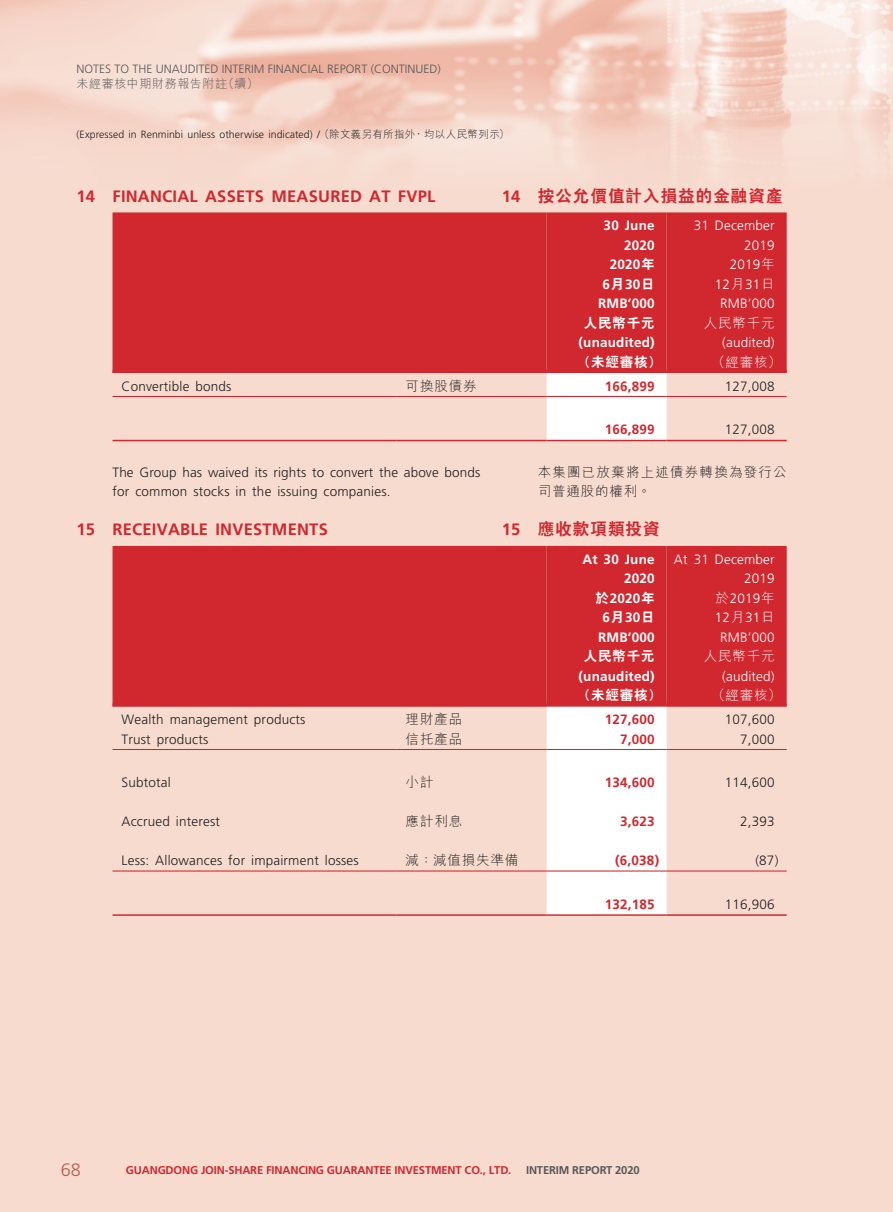
<style>
.page{position:relative;width:893px;height:1212px;background:#f7dbcf}
.page>*{position:absolute;margin:0;border:0;box-sizing:border-box;transform-origin:0 0}
.t1{font:300 18px "Frutiger LT Std";color:#b55b4a}
._03_H1{font:700 16.5px "Frutiger LT Std";letter-spacing:.015em;color:#d1282f}
._03_H1-2{font:800 16.5px "C Hei 2 HK";letter-spacing:.065em;color:#d1282f}
._15_Table_Stub{font:300 13.5px "Frutiger LT Std";letter-spacing:.015em;color:#231f20}
._01_Body_Text{font:300 13.5px/19.5px "Frutiger LT Std";letter-spacing:.015em;color:#fff;text-align:right}
._12___P2{font:300 13.5px/19.5px "Frutiger LT Std";letter-spacing:.005em;color:#231f20}
._01_Body_Text-2{font:700 13.5px/19.5px "Frutiger LT Std";letter-spacing:.015em;color:#fff;text-align:right}
._01_Body_Text-3{font:700 13.5px "Frutiger LT Std";letter-spacing:.015em;color:#d1282f}
._01_Body_Text-4{font:300 13.5px "Frutiger LT Std";letter-spacing:.015em;color:#231f20}
._15_Table_Stub-2{font:300 13.5px "M Hei HK";letter-spacing:.065em;color:#231f20}
._12___P2-2{font:300 13.5px/19.5px "M Hei HK";letter-spacing:.09em;color:#231f20}
._01_Body_Text-5{font:800 13.5px "C Hei 2 HK";letter-spacing:.065em;color:#fff}
._01_Body_Text-6{font:300 13.5px "M Hei HK";letter-spacing:.065em;color:#fff}
.t2{font:300 12px "Frutiger LT Std";color:#57585a}
.t3{font:300 12px "M Hei HK";letter-spacing:.05em;color:#57585a}
.t4{font:700 11.25px "Frutiger LT Std";letter-spacing:-.015em;color:#d1282f}
.t5{font:700 11.25px "Frutiger LT Std";letter-spacing:-.015em;color:#57585a}
.t6{font:300 10.5px "Frutiger LT Std";letter-spacing:.005em;color:#231f20}
.s1{font-family:"M Hei HK"}
.s2{font-family:"Frutiger LT Std";font-weight:700}
.s3{font-family:"C Hei 2 HK";font-weight:800}
</style>
<div class="page">
<img style="left:0;top:0;width:893px;height:164px">
<div style="left:113px;top:212px;width:674px;height:158px;background:#d1282f"></div>
<svg style="left:547px;top:212px;width:120px;height:228px;background:#de676c"></svg>
<hr style="left:113px;top:370px;width:284px;height:3px;background:#d1282f">
<hr style="left:397px;top:370px;width:150px;height:3px;background:#d1282f">
<hr style="left:547px;top:370px;width:120px;height:3px;background:#d1282f">
<hr style="left:667px;top:370px;width:120px;height:3px;background:#d1282f">
<hr style="left:113px;top:396px;width:284px;height:1px;background:#d1282f">
<hr style="left:397px;top:396px;width:150px;height:1px;background:#d1282f">
<hr style="left:547px;top:396px;width:120px;height:1px;background:#d1282f">
<hr style="left:667px;top:396px;width:120px;height:1px;background:#d1282f">
<hr style="left:113px;top:440px;width:284px;height:1px;background:#d1282f">
<hr style="left:397px;top:440px;width:150px;height:1px;background:#d1282f">
<hr style="left:547px;top:440px;width:120px;height:1px;background:#d1282f">
<hr style="left:667px;top:440px;width:120px;height:1px;background:#d1282f">
<div style="left:113px;top:546px;width:674px;height:157px;background:#d1282f"></div>
<svg style="left:547px;top:546px;width:120px;height:368px;background:#eaa1a4"></svg>
<hr style="left:113px;top:703px;width:284px;height:3px;background:#d1282f">
<hr style="left:397px;top:703px;width:150px;height:3px;background:#d1282f">
<hr style="left:547px;top:703px;width:120px;height:3px;background:#d1282f">
<hr style="left:667px;top:703px;width:120px;height:3px;background:#d1282f">
<hr style="left:113px;top:749px;width:284px;height:1px;background:#d1282f">
<hr style="left:397px;top:749px;width:150px;height:1px;background:#d1282f">
<hr style="left:547px;top:749px;width:120px;height:1px;background:#d1282f">
<hr style="left:667px;top:749px;width:120px;height:1px;background:#d1282f">
<hr style="left:113px;top:870px;width:284px;height:1px;background:#d1282f">
<hr style="left:397px;top:870px;width:150px;height:1px;background:#d1282f">
<hr style="left:547px;top:870px;width:120px;height:1px;background:#d1282f">
<hr style="left:667px;top:870px;width:120px;height:1px;background:#d1282f">
<hr style="left:113px;top:914px;width:284px;height:2px;background:#d1282f">
<hr style="left:397px;top:914px;width:150px;height:2px;background:#d1282f">
<hr style="left:547px;top:914px;width:120px;height:2px;background:#d1282f">
<hr style="left:667px;top:914px;width:120px;height:2px;background:#d1282f">
<p class="t2" style="left:77px;top:62px;width:366px">NOTES TO THE UNAUDITED INTERIM FINANCIAL REPORT (CONTINUED)</p>
<p class="t3" style="left:77px;top:75px;width:184px">未經審核中期財務報告附註（續）</p>
<p class="t6" style="left:77px;top:128px;width:434px">(Expressed in Renminbi unless otherwise indicated) / <span class="s1">（除文義另有所指外，均以人民幣列示）</span></p>
<p class="_03_H1" style="left:77px;top:186px;width:360px">14 FINANCIAL ASSETS MEASURED AT FVPL</p>
<p class="_03_H1-2" style="left:502px;top:185px;width:282px"><span class="s2">14</span> 按公允價值計入損益的金融資產</p>
<p class="_01_Body_Text-2" style="left:604px;top:216px;width:53px">30 June<br>2020</p>
<p class="_01_Body_Text" style="left:694px;top:216px;width:83px">31 December<br>2019</p>
<p class="_01_Body_Text-2" style="left:602px;top:255px;width:54px;text-align:center">2020<span class="s3">年<br></span>6<span class="s3">月</span>30<span class="s3">日</span></p>
<p class="_01_Body_Text" style="left:715px;top:255px;width:61px">2019<span class="s1">年<br></span>12<span class="s1">月</span>31<span class="s1">日</span></p>
<p class="_01_Body_Text-2" style="left:598px;top:294px;width:58px">RMB’000</p>
<p class="_01_Body_Text" style="left:720px;top:294px;width:56px">RMB’000</p>
<p class="_01_Body_Text-5" style="left:584px;top:314px;width:72px">人民幣千元</p>
<p class="_01_Body_Text-6" style="left:704px;top:313px;width:72px">人民幣千元</p>
<p class="_01_Body_Text-2" style="left:578px;top:333px;width:78px">(unaudited)</p>
<p class="_01_Body_Text" style="left:722px;top:333px;width:54px">(audited)</p>
<p class="_01_Body_Text-5" style="left:577px;top:353px;width:85px">（未經審核）</p>
<p class="_01_Body_Text-6" style="left:712px;top:352px;width:71px">（經審核）</p>
<p class="_15_Table_Stub" style="left:122px;top:378px;width:111px">Convertible bonds</p>
<p class="_15_Table_Stub-2" style="left:406px;top:376px;width:72px">可換股債券</p>
<p class="_01_Body_Text-3" style="left:605px;top:378px;width:51px">166,899</p>
<p class="_01_Body_Text-4" style="left:725px;top:378px;width:51px">127,008</p>
<p class="_01_Body_Text-3" style="left:605px;top:422px;width:51px">166,899</p>
<p class="_01_Body_Text-4" style="left:725px;top:422px;width:51px">127,008</p>
<p class="_12___P2" style="left:113px;top:463px;width:369px">The Group has waived its rights to convert the above bonds for common stocks in the issuing companies.</p>
<p class="_03_H1" style="left:77px;top:520px;width:253px">15 RECEIVABLE INVESTMENTS</p>
<p class="_01_Body_Text-2" style="left:582px;top:549px;width:74px">At 30 June<br>2020</p>
<p class="_01_Body_Text" style="left:674px;top:549px;width:102px">At 31 December<br>2019</p>
<p class="_01_Body_Text-2" style="left:595px;top:588px;width:61px;text-align:center"><span class="s3">於</span>2020<span class="s3">年<br></span>6<span class="s3">月</span>30<span class="s3">日</span></p>
<p class="_01_Body_Text" style="left:715px;top:588px;width:61px;text-align:left"><span class="s1">於</span>2019<span class="s1">年<br></span>12<span class="s1">月</span>31<span class="s1">日</span></p>
<p class="_01_Body_Text-2" style="left:598px;top:627px;width:58px">RMB’000</p>
<p class="_01_Body_Text" style="left:720px;top:627px;width:56px">RMB’000</p>
<p class="_01_Body_Text-5" style="left:584px;top:647px;width:72px">人民幣千元</p>
<p class="_01_Body_Text-6" style="left:704px;top:647px;width:72px">人民幣千元</p>
<p class="_01_Body_Text-2" style="left:578px;top:666px;width:78px">(unaudited)</p>
<p class="_01_Body_Text" style="left:722px;top:666px;width:54px">(audited)</p>
<p class="_01_Body_Text-5" style="left:577px;top:686px;width:85px">（未經審核）</p>
<p class="_01_Body_Text-6" style="left:712px;top:686px;width:71px">（經審核）</p>
<p class="_15_Table_Stub" style="left:122px;top:712px;width:185px">Wealth management products</p>
<p class="_15_Table_Stub-2" style="left:406px;top:710px;width:58px">理財產品</p>
<p class="_01_Body_Text-3" style="left:605px;top:712px;width:51px">127,600</p>
<p class="_01_Body_Text-4" style="left:725px;top:712px;width:51px">107,600</p>
<p class="_15_Table_Stub" style="left:122px;top:731px;width:88px">Trust products</p>
<p class="_15_Table_Stub-2" style="left:406px;top:729px;width:58px">信托產品</p>
<p class="_01_Body_Text-3" style="left:620px;top:731px;width:36px">7,000</p>
<p class="_01_Body_Text-4" style="left:740px;top:731px;width:36px">7,000</p>
<p class="_15_Table_Stub" style="left:122px;top:775px;width:51px">Subtotal</p>
<p class="_15_Table_Stub-2" style="left:406px;top:773px;width:29px">小計</p>
<p class="_01_Body_Text-3" style="left:605px;top:775px;width:51px">134,600</p>
<p class="_01_Body_Text-4" style="left:725px;top:775px;width:51px">114,600</p>
<p class="_15_Table_Stub" style="left:122px;top:814px;width:100px">Accrued interest</p>
<p class="_15_Table_Stub-2" style="left:406px;top:812px;width:58px">應計利息</p>
<p class="_01_Body_Text-3" style="left:620px;top:814px;width:36px">3,623</p>
<p class="_01_Body_Text-4" style="left:740px;top:814px;width:36px">2,393</p>
<p class="_15_Table_Stub" style="left:122px;top:853px;width:239px">Less: Allowances for impairment losses</p>
<p class="_15_Table_Stub-2" style="left:406px;top:851px;width:114px">減：減值損失準備</p>
<p class="_01_Body_Text-3" style="left:615px;top:853px;width:45px">(6,038)</p>
<p class="_01_Body_Text-4" style="left:755px;top:853px;width:25px">(87)</p>
<p class="_01_Body_Text-3" style="left:605px;top:896px;width:51px">132,185</p>
<p class="_01_Body_Text-4" style="left:725px;top:896px;width:51px">116,906</p>
<p class="_12___P2-2" style="left:538px;top:462px;width:250px">本集團已放棄將上述債券轉換為發行公司普通股的權利。</p>
<p class="_03_H1-2" style="left:502px;top:518px;width:159px"><span class="s2">15</span> 應收款項類投資</p>
<h1 class="t1" style="left:61px;top:1159px;width:21px">68</h1>
<p class="t4" style="left:126px;top:1163px;width:387px">GUANGDONG JOIN-SHARE FINANCING GUARANTEE INVESTMENT CO., LTD.</p>
<p class="t5" style="left:526px;top:1163px;width:115px">INTERIM REPORT 2020</p>
</div>
